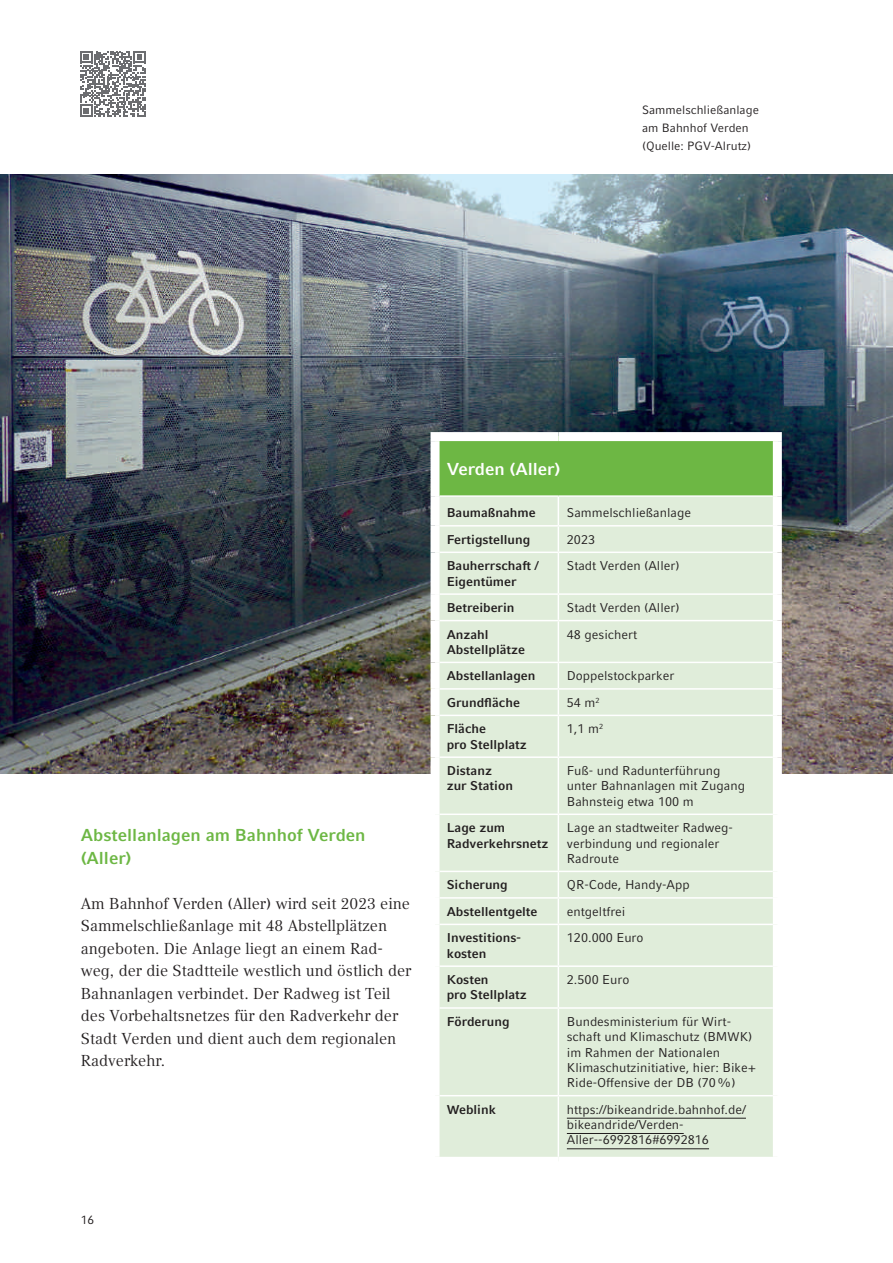
<style>
.page{position:relative;width:893px;height:1263px;background:#fff}
.page>*{position:absolute;margin:0;border:0;box-sizing:border-box;transform-origin:0 0}
.t1{font:700 17.25px/22.5px "Compatil Fact LT Pro";color:#6db744}
.t2{font:700 17.25px "Compatil Fact LT Pro";color:#fff}
.t3{font:15.75px/22.5px "Compatil Text LT Pro";color:#231f20}
.t4{font:12.75px/15.3px "Compatil Fact LT Pro";color:#231f20}
.t5{font:700 12.75px/15.3px "Compatil Fact LT Pro";color:#231f20}
.t6{font:12px/18px "Compatil Fact LT Pro";color:#231f20}
</style>
<div class="page">
<img style="left:0;top:174px;width:893px;height:600px">
<div style="left:435px;top:437px;width:342px;height:59px;background:#6db744"></div>
<div style="left:440px;top:497px;width:333px;height:660px;background:#e0edda"></div>
<hr style="left:440px;top:525px;width:118px;height:1px;background:#fff">
<svg style="left:558px;top:497px;width:1px;height:54px"></svg>
<hr style="left:440px;top:551px;width:118px;height:2px;background:#fff">
<hr style="left:558px;top:553px;width:1px;height:40px;background:#fff">
<hr style="left:440px;top:593px;width:118px;height:2px;background:#fff">
<svg style="left:558px;top:595px;width:1px;height:25px"></svg>
<hr style="left:440px;top:620px;width:118px;height:1px;background:#fff">
<hr style="left:558px;top:621px;width:1px;height:41px;background:#fff">
<hr style="left:440px;top:662px;width:118px;height:1px;background:#fff">
<hr style="left:440px;top:688px;width:118px;height:2px;background:#fff">
<svg style="left:558px;top:663px;width:1px;height:52px"></svg>
<hr style="left:440px;top:715px;width:118px;height:1px;background:#fff">
<hr style="left:558px;top:716px;width:1px;height:40px;background:#fff">
<hr style="left:440px;top:756px;width:118px;height:2px;background:#fff">
<hr style="left:558px;top:758px;width:1px;height:55px;background:#fff">
<hr style="left:440px;top:813px;width:118px;height:2px;background:#fff">
<hr style="left:558px;top:815px;width:1px;height:56px;background:#fff">
<hr style="left:440px;top:871px;width:118px;height:1px;background:#fff">
<hr style="left:440px;top:897px;width:118px;height:2px;background:#fff">
<svg style="left:558px;top:872px;width:1px;height:52px"></svg>
<hr style="left:440px;top:924px;width:118px;height:1px;background:#fff">
<hr style="left:558px;top:925px;width:1px;height:40px;background:#fff">
<hr style="left:440px;top:965px;width:118px;height:2px;background:#fff">
<hr style="left:558px;top:967px;width:1px;height:40px;background:#fff">
<hr style="left:440px;top:1007px;width:118px;height:2px;background:#fff">
<hr style="left:558px;top:1009px;width:1px;height:86px;background:#fff">
<hr style="left:440px;top:1095px;width:118px;height:1px;background:#fff">
<hr style="left:558px;top:1096px;width:1px;height:61px;background:#fff">
<hr style="left:558px;top:525px;width:215px;height:1px;background:#fff">
<hr style="left:558px;top:551px;width:215px;height:2px;background:#fff">
<hr style="left:558px;top:593px;width:215px;height:2px;background:#fff">
<hr style="left:558px;top:620px;width:215px;height:1px;background:#fff">
<hr style="left:558px;top:662px;width:215px;height:1px;background:#fff">
<hr style="left:558px;top:688px;width:215px;height:2px;background:#fff">
<hr style="left:558px;top:715px;width:215px;height:1px;background:#fff">
<hr style="left:558px;top:756px;width:215px;height:2px;background:#fff">
<hr style="left:558px;top:813px;width:215px;height:2px;background:#fff">
<hr style="left:558px;top:871px;width:215px;height:1px;background:#fff">
<hr style="left:558px;top:897px;width:215px;height:2px;background:#fff">
<hr style="left:558px;top:924px;width:215px;height:1px;background:#fff">
<hr style="left:558px;top:965px;width:215px;height:2px;background:#fff">
<hr style="left:558px;top:1007px;width:215px;height:2px;background:#fff">
<hr style="left:558px;top:1095px;width:215px;height:1px;background:#fff">
<div style="left:431px;top:441px;width:9px;height:55px;background:#fff"></div>
<div style="left:773px;top:441px;width:9px;height:55px;background:#fff"></div>
<div style="left:431px;top:496px;width:9px;height:30px;background:#fff"></div>
<div style="left:773px;top:496px;width:9px;height:30px;background:#fff"></div>
<div style="left:431px;top:526px;width:9px;height:26px;background:#fff"></div>
<div style="left:773px;top:526px;width:9px;height:26px;background:#fff"></div>
<div style="left:431px;top:552px;width:9px;height:42px;background:#fff"></div>
<div style="left:773px;top:552px;width:9px;height:42px;background:#fff"></div>
<div style="left:431px;top:594px;width:9px;height:27px;background:#fff"></div>
<div style="left:773px;top:594px;width:9px;height:27px;background:#fff"></div>
<div style="left:431px;top:621px;width:9px;height:41px;background:#fff"></div>
<div style="left:773px;top:621px;width:9px;height:41px;background:#fff"></div>
<div style="left:431px;top:662px;width:9px;height:27px;background:#fff"></div>
<div style="left:773px;top:662px;width:9px;height:27px;background:#fff"></div>
<div style="left:431px;top:689px;width:9px;height:26px;background:#fff"></div>
<div style="left:773px;top:689px;width:9px;height:26px;background:#fff"></div>
<div style="left:431px;top:715px;width:9px;height:42px;background:#fff"></div>
<div style="left:773px;top:715px;width:9px;height:42px;background:#fff"></div>
<div style="left:431px;top:757px;width:9px;height:57px;background:#fff"></div>
<div style="left:773px;top:757px;width:9px;height:57px;background:#fff"></div>
<hr style="left:440px;top:495px;width:118px;height:2px;background:#fff">
<hr style="left:558px;top:495px;width:215px;height:2px;background:#fff">
<div style="left:431px;top:432px;width:127px;height:9px;background:#fff"></div>
<div style="left:558px;top:432px;width:224px;height:9px;background:#fff"></div>
<hr style="left:567px;top:1118px;width:179px;height:1px;background:#231f20">
<hr style="left:567px;top:1133px;width:117px;height:1px;background:#231f20">
<hr style="left:567px;top:1148px;width:142px;height:1px;background:#231f20">
<svg style="left:80px;top:51px;width:66px;height:66px"></svg>
<p class="t6" style="left:642px;top:101px;width:118px">Sammelschließanlage am Bahnhof Verden (Quelle: PGV-Alrutz)</p>
<h1 class="t1" style="left:81px;top:824px;width:286px">Abstellanlagen am Bahnhof Verden (Aller)</h1>
<p class="t3" style="left:81px;top:892px;width:332px">Am Bahnhof Verden (Aller) wird seit 2023 eine Sammelschließanlage mit 48 Abstellplätzen angeboten. Die Anlage liegt an einem Rad&shy;weg, der die Stadtteile westlich und östlich der Bahnanlagen verbindet. Der Radweg ist Teil des Vorbehaltsnetzes für den Radverkehr der Stadt Verden und dient auch dem regionalen Radverkehr.</p>
<p class="t6" style="left:81px;top:1211px;width:15px">16</p>
<h1 class="t2" style="left:447px;top:459px;width:115px">Verden (Aller)</h1>
<p class="t5" style="left:447px;top:505px;width:91px">Baumaßnahme</p>
<p class="t4" style="left:567px;top:505px;width:126px">Sammelschließanlage</p>
<p class="t5" style="left:447px;top:532px;width:85px">Fertigstellung</p>
<p class="t4" style="left:567px;top:532px;width:30px">2023</p>
<p class="t5" style="left:447px;top:558px;width:93px">Bauherrschaft /<br>Eigentümer</p>
<p class="t4" style="left:567px;top:558px;width:114px">Stadt Verden (Aller)</p>
<p class="t5" style="left:447px;top:600px;width:69px">Betreiberin</p>
<p class="t4" style="left:567px;top:600px;width:114px">Stadt Verden (Aller)</p>
<p class="t5" style="left:447px;top:627px;width:80px">Anzahl<br>Abstellplätze</p>
<p class="t4" style="left:567px;top:626px;width:72px">48 gesichert</p>
<p class="t5" style="left:447px;top:668px;width:90px">Abstellanlagen</p>
<p class="t4" style="left:567px;top:668px;width:109px">Doppelstockparker</p>
<p class="t5" style="left:447px;top:695px;width:75px">Grundfläche</p>
<p class="t4" style="left:567px;top:695px;width:34px">54 m<sup>2</sup></p>
<p class="t5" style="left:447px;top:721px;width:82px">Fläche<br>pro Stellplatz</p>
<p class="t4" style="left:567px;top:721px;width:38px">1,1 m<sup>2</sup></p>
<p class="t5" style="left:447px;top:763px;width:68px">Distanz zur Station</p>
<p class="t4" style="left:567px;top:763px;width:180px">Fuß- und Radunterführung unter Bahnanlagen mit Zugang<br>Bahnsteig etwa 100 m</p>
<p class="t5" style="left:447px;top:820px;width:103px">Lage zum<br>Radverkehrsnetz</p>
<p class="t4" style="left:567px;top:820px;width:166px">Lage an stadtweiter Radweg&shy;verbindung und regionaler<br>Radroute</p>
<p class="t5" style="left:447px;top:877px;width:63px">Sicherung</p>
<p class="t4" style="left:567px;top:877px;width:124px">QR-Code, Handy-App</p>
<p class="t5" style="left:447px;top:904px;width:92px">Abstellentgelte</p>
<p class="t4" style="left:567px;top:904px;width:60px">entgeltfrei</p>
<p class="t5" style="left:447px;top:930px;width:76px">Investitions&shy;kosten</p>
<p class="t4" style="left:567px;top:930px;width:78px">120.000 Euro</p>
<p class="t5" style="left:447px;top:972px;width:82px">Kosten<br>pro Stellplatz</p>
<p class="t4" style="left:567px;top:972px;width:64px">2.500 Euro</p>
<p class="t5" style="left:447px;top:1014px;width:64px">Förderung</p>
<p class="t4" style="left:567px;top:1014px;width:190px">Bundesministerium für Wirt&shy;schaft und Klimaschutz (BMWK) im Rahmen der Nationalen<br>Klimaschutzinitiative, hier: Bike+<br>Ride-Offensive der DB (70 %)</p>
<p class="t5" style="left:447px;top:1102px;width:51px">Weblink</p>
<p class="t4" style="left:567px;top:1102px;width:181px">https://bikeandride.bahnhof.de/ bikeandride/Verden-<br>Aller--6992816#6992816</p>
</div>
